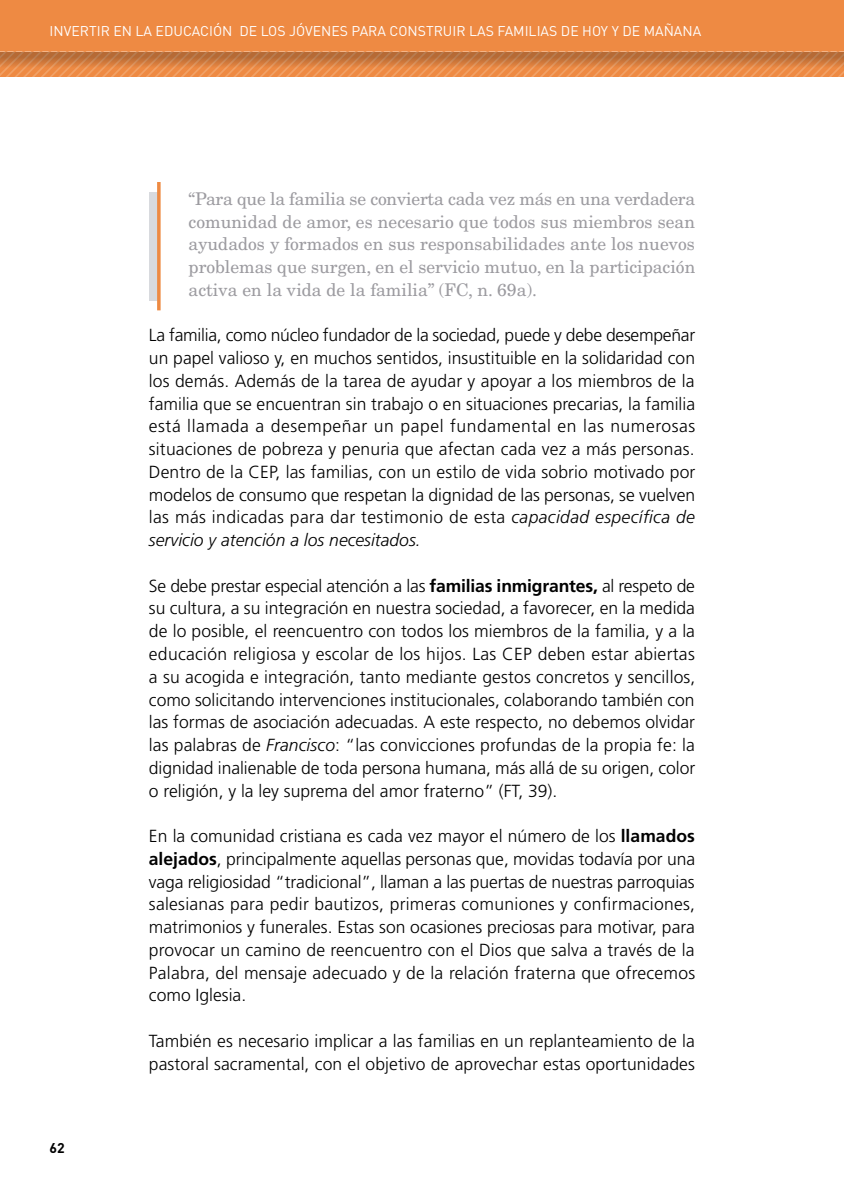
<style>
.page{position:relative;width:844px;height:1191px;background:#fff}
.page>*{position:absolute;margin:0;border:0;box-sizing:border-box;transform-origin:0 0}
.Texto_10_13{font:300 17.5px/22.8px "Frutiger LT Std";letter-spacing:.005em;color:#000;text-align:justify}
.Frase_intercaladas{font:17.5px/22.8px "New Century Schlbk LT Std";color:#9c9ba0;text-align:justify}
.t1{font:14px "DIN";color:#fff}
.t2{font:700 14px "DIN";color:#000}
.s1{font-style:italic}
.s2{font-weight:700}
</style>
<div class="page">
<svg style="left:0;top:0;width:844px;height:76px;background:#d58145"></svg>
<div style="left:0;top:0;width:843px;height:52px;background:#ee8a43"></div>
<div style="left:149px;top:192px;width:10px;height:108px;background:#d8dade"></div>
<hr style="left:157px;top:182px;width:3px;height:128px;background:#ee8a43">
<p class="t1" style="left:50px;top:22px;width:653px">INVERTIR EN LA EDUCACIÓN DE LOS JÓVENES PARA CONSTRUIR LAS FAMILIAS DE HOY Y DE MAÑANA</p>
<p class="t2" style="left:50px;top:1138px;width:17px">62</p>
<p class="Frase_intercaladas" style="left:189px;top:187px;width:508px">“Para que la familia se convierta cada vez más en una verdadera comunidad de amor, es necesario que todos sus miembros sean ayudados y formados en sus responsabilidades ante los nuevos problemas que surgen, en el servicio mutuo, en la participación activa en la vida de la familia” (FC, n. 69a).</p>
<p class="Texto_10_13" style="left:149px;top:324px;width:548px">La familia, como núcleo fundador de la sociedad, puede y debe desempeñar un papel valioso y, en muchos sentidos, insustituible en la solidaridad con los demás. Además de la tarea de ayudar y apoyar a los miembros de la familia que se encuentran sin trabajo o en situaciones precarias, la familia está llamada a desempeñar un papel fundamental en las numerosas situaciones de pobreza y penuria que afectan cada vez a más personas.<br>Dentro de la CEP, las familias, con un estilo de vida sobrio motivado por modelos de consumo que respetan la dignidad de las personas, se vuelven las más indicadas para dar testimonio de esta <span class="s1">capacidad específica de servicio y atención a los necesitados.</span></p>
<p class="Texto_10_13" style="left:149px;top:574px;width:548px">Se debe prestar especial atención a las <span class="s2">familias inmigrantes,</span> al respeto de su cultura, a su integración en nuestra sociedad, a favorecer, en la medida de lo posible, el reencuentro con todos los miembros de la familia, y a la educación religiosa y escolar de los hijos. Las CEP deben estar abiertas a su acogida e integración, tanto mediante gestos concretos y sencillos, como solicitando intervenciones institucionales, colaborando también con las formas de asociación adecuadas. A este respecto, no debemos olvidar las palabras de <span class="s1">Francisco</span>: “las convicciones profundas de la propia fe: la dignidad inalienable de toda persona humana, más allá de su origen, color o religión, y la ley suprema del amor fraterno” (FT, 39).</p>
<p class="Texto_10_13" style="left:149px;top:825px;width:547px">En la comunidad cristiana es cada vez mayor el número de los <span class="s2">llamados alejados</span>, principalmente aquellas personas que, movidas todavía por una vaga religiosidad “tradicional”, llaman a las puertas de nuestras parroquias salesianas para pedir bautizos, primeras comuniones y confirmaciones, matrimonios y funerales. Estas son ocasiones preciosas para motivar, para provocar un camino de reencuentro con el Dios que salva a través de la Palabra, del mensaje adecuado y de la relación fraterna que ofrecemos como Iglesia.</p>
<p class="Texto_10_13" style="left:149px;top:1029px;width:547px">También es necesario implicar a las familias en un replanteamiento de la pastoral sacramental, con el objetivo de aprovechar estas oportunidades</p>
</div>
